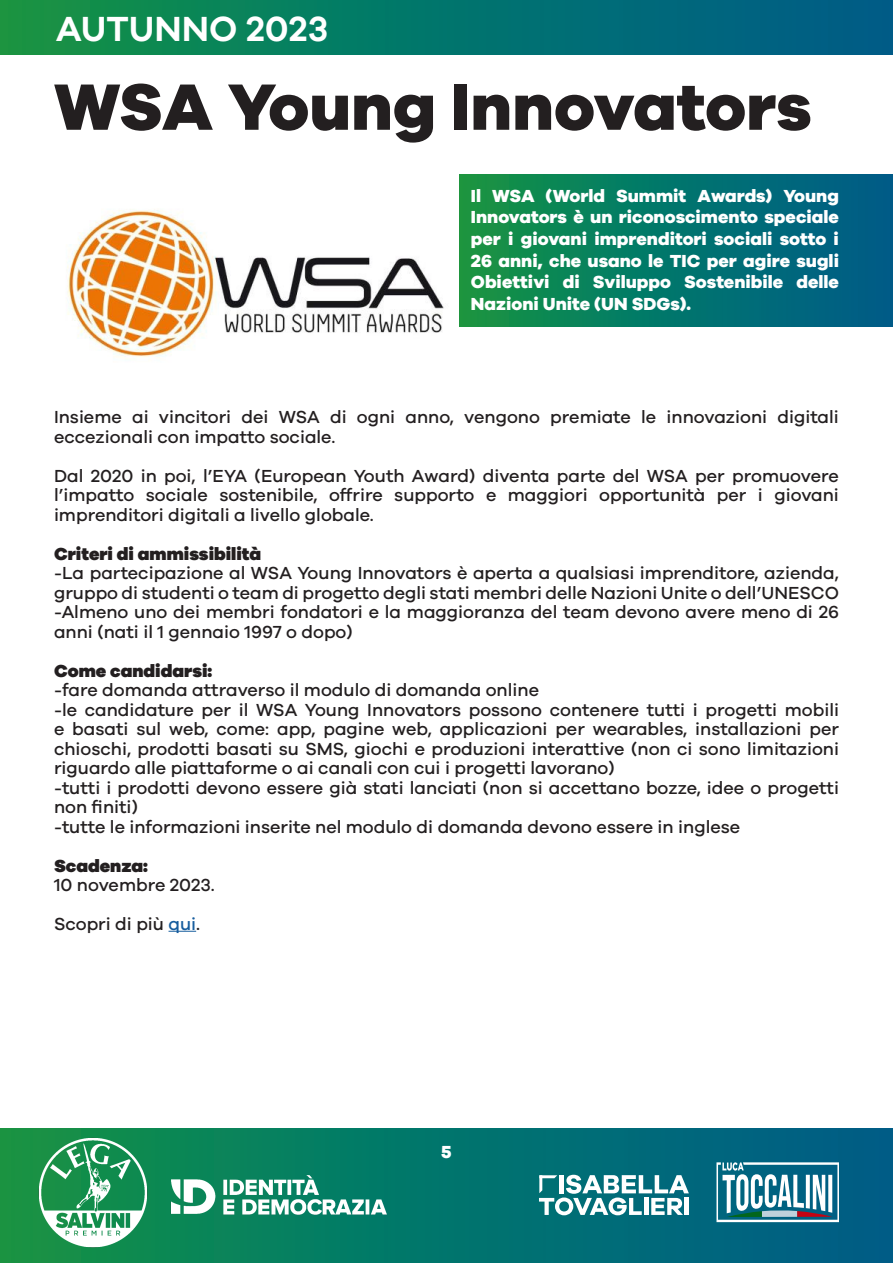
<style>
.page{position:relative;width:893px;height:1263px;background:#fff}
.page>*{position:absolute;margin:0;border:0;box-sizing:border-box;transform-origin:0 0}
.t1{font:800 67.5px "Galano Grotesque";color:#231f20}
.t2{font:600 36px "Galano Grotesque";color:#fff}
.t3{font:500 18px/19.5px "Galano Grotesque";color:#231f20}
.t4{font:800 18px/21.6px "Galano Grotesque";color:#fff;text-align:justify}
.t5{font:900 18px "Galano Grotesque";color:#231f20}
.s1{color:#175d9e}
</style>
<div class="page">
<div style="left:0;top:1128px;width:893px;height:135px;background:linear-gradient(to right,#109247,#005b8c)"></div>
<div style="left:0;top:0;width:893px;height:54px;background:linear-gradient(to right,#119346,#005a8c)"></div>
<img style="left:165px;top:1167px;width:233px;height:58px">
<img style="left:35px;top:1134px;width:116px;height:116px">
<svg style="left:716px;top:1162px;width:123px;height:60px"></svg>
<svg style="left:539px;top:1175px;width:150px;height:40px"></svg>
<hr style="left:685px;top:1198px;width:4px;height:17px;background:#fff">
<div style="left:459px;top:174px;width:434px;height:153px;background:linear-gradient(to right,#129445,#00598d)"></div>
<img style="left:67px;top:209px;width:377px;height:150px">
<svg style="left:169px;top:931px;width:27px;height:1px"></svg>
<h2 class="t2" style="left:56px;top:7px;width:274px">AUTUNNO 2023</h2>
<p class="t1" style="left:54px;top:65px;width:759px">WSA Young Innovators</p>
<p class="t4" style="left:471px;top:184px;width:370px">Il WSA (World Summit Awards) Young Innovators è un riconoscimento speciale per i giovani imprenditori sociali sotto i 26 anni, che usano le TIC per agire sugli Obiettivi di Sviluppo Sostenibile delle Nazioni Unite (UN SDGs).</p>
<p class="t3" style="left:54px;top:407px;width:786px">Insieme ai vincitori dei WSA di ogni anno, vengono premiate le innovazioni digitali eccezionali con impatto sociale.</p>
<p class="t3" style="left:54px;top:465px;width:786px;text-align:justify">Dal 2020 in poi, l’EYA (European Youth Award) diventa parte del WSA per promuovere l’impatto sociale sostenibile, offrire supporto e maggiori opportunità per i giovani imprenditori digitali a livello globale.</p>
<p class="t5" style="left:54px;top:542px;width:209px">Criteri di ammissibilità</p>
<p class="t3" style="left:54px;top:563px;width:786px">-La partecipazione al WSA Young Innovators è aperta a qualsiasi imprenditore, azienda, gruppo di studenti o team di progetto degli stati membri delle Nazioni Unite o dell’UNESCO</p>
<p class="t3" style="left:54px;top:602px;width:786px">-Almeno uno dei membri fondatori e la maggioranza del team devono avere meno di 26 anni (nati il 1 gennaio 1997 o dopo)</p>
<p class="t5" style="left:54px;top:659px;width:160px">Come candidarsi:</p>
<p class="t3" style="left:54px;top:680px;width:487px">-fare domanda attraverso il modulo di domanda online</p>
<p class="t3" style="left:54px;top:699px;width:786px;text-align:justify">-le candidature per il WSA Young Innovators possono contenere tutti i progetti mobili e basati sul web, come: app, pagine web, applicazioni per wearables, installazioni per chioschi, prodotti basati su SMS, giochi e produzioni interattive (non ci sono limitazioni riguardo alle piattaforme o ai canali con cui i progetti lavorano)</p>
<p class="t3" style="left:54px;top:777px;width:786px">-tutti i prodotti devono essere già stati lanciati (non si accettano bozze, idee o progetti non finiti)</p>
<p class="t3" style="left:54px;top:816px;width:688px">-tutte le informazioni inserite nel modulo di domanda devono essere in inglese</p>
<p class="t5" style="left:54px;top:854px;width:95px">Scadenza:</p>
<p class="t3" style="left:54px;top:875px;width:162px">10 novembre 2023.</p>
<p class="t3" style="left:54px;top:914px;width:148px">Scopri di più <span class="s1">qui</span>.</p>
<p class="t4" style="left:441px;top:1141px;width:12px">5</p>
</div>
